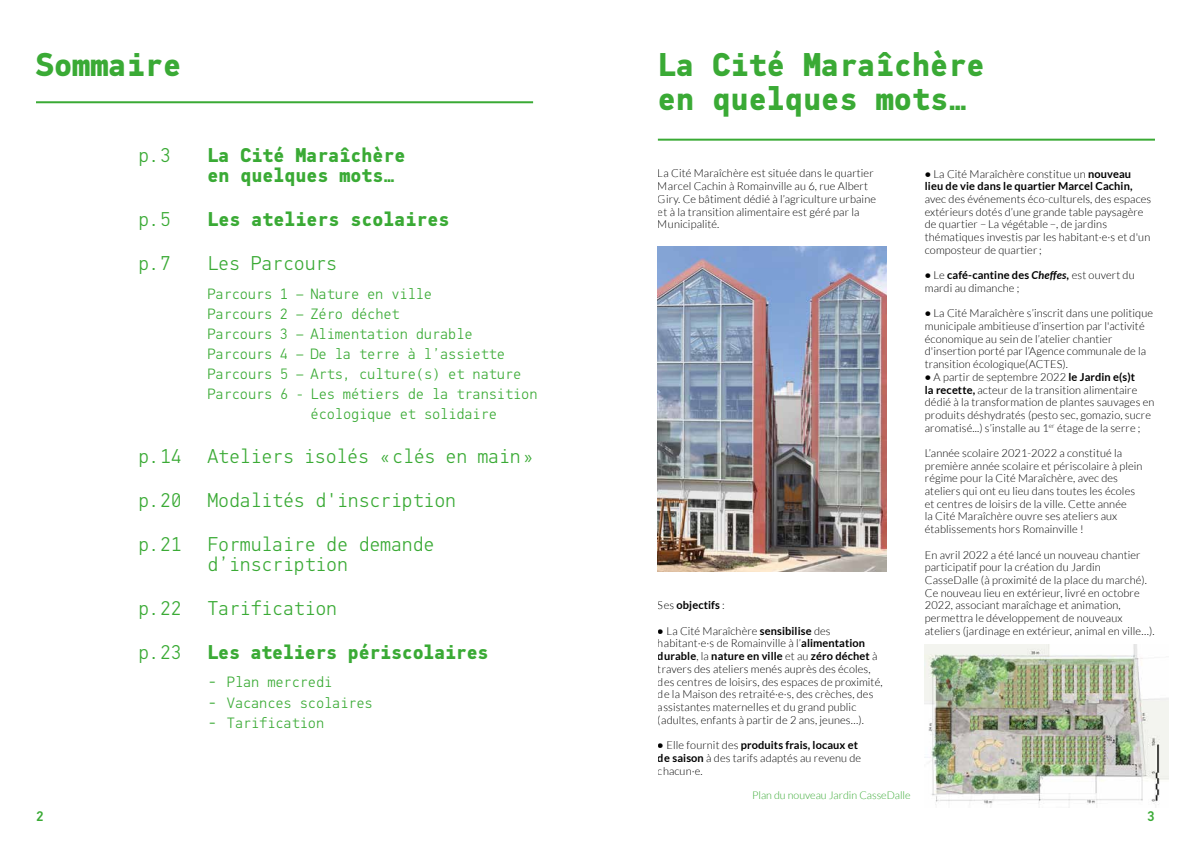
<style>
.page{position:relative;width:1191px;height:842px;background:#fff}
.page>*{position:absolute;margin:0;border:0;box-sizing:border-box;transform-origin:0 0}
.t1{font:700 33px/34px "PFDIN Mono";color:#3aaa35}
.t2{font:300 20px/20px "PFDIN Mono";letter-spacing:-.01em;color:#3aaa35}
.t3{font:700 20px/20px "PFDIN Mono";color:#3aaa35}
.t4{font:300 15px "PFDIN Mono";letter-spacing:-.01em;color:#3aaa35}
.t5{font:500 14px "PFDIN Mono";color:#3aaa35}
.t6{font:300 11px/12.7px "Lato";letter-spacing:.01em;color:#000}
.t7{font:700 11px/12.7px "Lato";letter-spacing:.01em;color:#000}
.t8{font:300 10.7px "Lato";color:#3aaa35}
.s1{font-size:18px}
.s2{font-weight:300}
.s3{font-weight:700}
.s4{font-weight:700;font-style:italic}
</style>
<div class="page">
<hr style="left:658px;top:139px;width:497px;height:2px;background:#3aaa35">
<hr style="left:36px;top:101px;width:497px;height:2px;background:#3aaa35">
<img style="left:658px;top:246px;width:229px;height:325px">
<img style="left:925px;top:644px;width:243px;height:161px">
<h1 class="t1" style="left:36px;top:48px;width:147px">Sommaire</h1>
<h2 class="t2" style="left:138px;top:146px;width:34px">p.3</h2>
<h2 class="t3" style="left:207px;top:146px;width:200px">La Cité Maraîchère en quelques mots…</h2>
<h2 class="t2" style="left:138px;top:210px;width:34px">p.5</h2>
<h2 class="t3" style="left:207px;top:210px;width:244px">Les ateliers scolaires</h2>
<h2 class="t2" style="left:138px;top:254px;width:34px">p.7</h2>
<h2 class="t2" style="left:207px;top:254px;width:131px">Les Parcours</h2>
<h3 class="t4" style="left:207px;top:285px;width:226px">Parcours 1 – Nature en ville</h3>
<h3 class="t4" style="left:207px;top:305px;width:194px">Parcours 2 – Zéro déchet</h3>
<h3 class="t4" style="left:207px;top:325px;width:267px">Parcours 3 – Alimentation durable</h3>
<h3 class="t4" style="left:207px;top:345px;width:299px">Parcours 4 – De la terre à l’assiette</h3>
<h3 class="t4" style="left:207px;top:365px;width:315px">Parcours 5 – Arts, culture(s) et nature</h3>
<h3 class="t4" style="left:207px;top:385px;width:331px">Parcours 6 - Les métiers de la transition</h3>
<h3 class="t4" style="left:310px;top:405px;width:188px">écologique et solidaire</h3>
<h2 class="t2" style="left:138px;top:446px;width:45px">p.14</h2>
<h2 class="t2" style="left:207px;top:446px;width:328px">Ateliers isolés «clés en main»</h2>
<h2 class="t2" style="left:138px;top:490px;width:45px">p.20</h2>
<h2 class="t2" style="left:207px;top:490px;width:250px">Modalités d'inscription</h2>
<h2 class="t2" style="left:138px;top:534px;width:45px">p.21</h2>
<h2 class="t2" style="left:207px;top:534px;width:228px">Formulaire de demande d’inscription</h2>
<h2 class="t2" style="left:138px;top:598px;width:45px">p.22</h2>
<h2 class="t2" style="left:207px;top:598px;width:131px">Tarification</h2>
<h2 class="t2" style="left:138px;top:642px;width:45px">p.23</h2>
<h2 class="t3" style="left:207px;top:643px;width:282px">Les ateliers périscolaires</h2>
<h3 class="t4" style="left:207px;top:674px;width:126px"><span class="s1">-</span> Plan mercredi</h3>
<h3 class="t4" style="left:207px;top:694px;width:167px"><span class="s1">-</span> Vacances scolaires</h3>
<h3 class="t4" style="left:207px;top:714px;width:118px"><span class="s1">-</span> Tarification</h3>
<h1 class="t1" style="left:658px;top:48px;width:328px">La Cité Maraîchère en quelques mots…</h1>
<p class="t6" style="left:658px;top:167px;width:220px">La Cité Maraîchère est située dans le quartier Marcel Cachin à Romainville au 6, rue Albert Giry. Ce bâtiment dédié à l’agriculture urbaine et à la transition alimentaire est géré par la Municipalité.</p>
<p class="t7" style="left:658px;top:599px;width:68px"><span class="s2">Ses</span> objectifs <span class="s2">:</span></p>
<p class="t6" style="left:658px;top:624px;width:226px"><span class="s3">•</span> La Cité Maraîchère <span class="s3">sensibilise</span> des habitant·e·s de Romainville à l’<span class="s3">alimentation durable</span>, la <span class="s3">nature en ville</span> et au <span class="s3">zéro déchet</span> à travers des ateliers menés auprès des écoles, des centres de loisirs, des espaces de proximité, de la Maison des retraité·e·s, des crèches, des assistantes maternelles et du grand public (adultes, enfants à partir de 2 ans, jeunes…).</p>
<p class="t6" style="left:658px;top:739px;width:205px"><span class="s3">•</span> Elle fournit des <span class="s3">produits frais, locaux et de saison</span> à des tarifs adaptés au revenu de chacun·e.</p>
<p class="t8" style="left:752px;top:789px;width:160px">Plan du nouveau Jardin CasseDalle</p>
<p class="t7" style="left:925px;top:167px;width:209px">• <span class="s2">La Cité Maraîchère constitue un</span> nouveau lieu de vie dans le quartier Marcel Cachin,</p>
<p class="t6" style="left:925px;top:193px;width:228px">avec des événements éco-culturels, des espaces extérieurs dotés d’une grande table paysagère de quartier − La végétable −, de jardins thématiques investis par les habitant·e·s et d'un composteur de quartier;</p>
<p class="t6" style="left:925px;top:269px;width:211px"><span class="s3">•</span> Le <span class="s3">café-cantine des</span> <span class="s4">Cheffes,</span> est ouvert du mardi au dimanche ;</p>
<p class="t6" style="left:925px;top:307px;width:230px"><span class="s3">•</span> La Cité Maraîchère s’inscrit dans une politique municipale ambitieuse d’insertion par l'activité économique au sein de l’atelier chantier d'insertion porté par l’Agence communale de la transition écologique(ACTES).</p>
<p class="t6" style="left:925px;top:371px;width:231px"><span class="s3">•</span> A partir de septembre 2022 <span class="s3">le Jardin e(s)t<br>la recette,</span> acteur de la transition alimentaire dédié à la transformation de plantes sauvages en produits déshydratés (pesto sec, gomazio, sucre aromatisé...) s’installe au 1<sup>er</sup> étage de la serre ;</p>
<p class="t6" style="left:925px;top:447px;width:219px">L’année scolaire 2021-2022 a constitué la première année scolaire et périscolaire à plein régime pour la Cité Maraîchère, avec des ateliers qui ont eu lieu dans toutes les écoles et centres de loisirs de la ville. Cette année<br>la Cité Maraîchère ouvre ses ateliers aux établissements hors Romainville !</p>
<p class="t6" style="left:925px;top:548px;width:231px">En avril 2022 a été lancé un nouveau chantier participatif pour la création du Jardin CasseDalle (à proximité de la place du marché).<br>Ce nouveau lieu en extérieur, livré en octobre 2022, associant maraîchage et animation, permettra le développement de nouveaux ateliers (jardinage en extérieur, animal en ville…).</p>
<p class="t5" style="left:36px;top:808px;width:9px">2</p>
<p class="t5" style="left:1147px;top:808px;width:9px">3</p>
</div>
